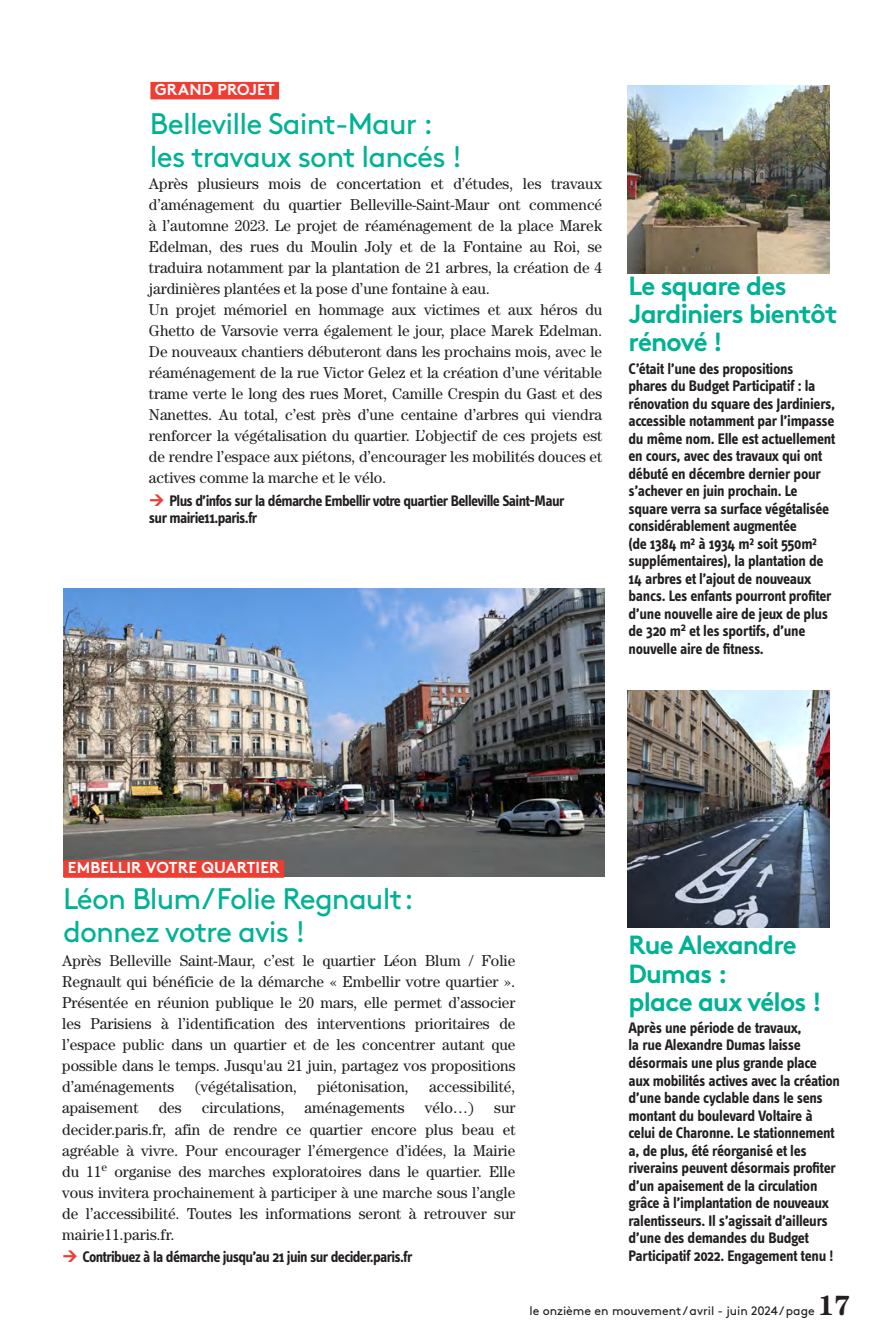
<style>
.page{position:relative;width:893px;height:1340px;background:#fff}
.page>*{position:absolute;margin:0;border:0;box-sizing:border-box;transform-origin:0 0}
.t1{font:29.75px/33.2px "Brown Std";letter-spacing:-.03em;color:#00b294}
.t2{font:700 28px "Century Std";color:#231f20}
.t3{font:700 26.25px/28px "Brown Std";letter-spacing:-.03em;color:#00b294}
.t4{font:15.75px/21px "Century Std";color:#231f20;text-align:justify}
.t5{font:700 15.75px/17.5px "Info Text OT";letter-spacing:-.02em;color:#231f20}
.t6{font:700 15.75px/17.5px "Info Text OT";letter-spacing:-.04em;color:#231f20}
.t7{font:700 15.75px "Brown Std";letter-spacing:.01em;color:#fff}
.t8{font:12.25px "Brown Std";color:#231f20}
</style>
<div class="page">
<img style="left:64px;top:588px;width:540px;height:288px">
<div style="left:64px;top:860px;width:220px;height:17px;background:#ee3e34"></div>
<div style="left:150px;top:82px;width:129px;height:17px;background:#ee3e34"></div>
<img style="left:628px;top:85px;width:202px;height:188px">
<img style="left:628px;top:691px;width:202px;height:236px">
<p class="t7" style="left:155px;top:80px;width:122px">GRAND PROJET</p>
<h1 class="t1" style="left:150px;top:107px;width:314px">Belleville Saint-Maur : les travaux sont lancés !</h1>
<p class="t4" style="left:149px;top:173px;width:455px;text-align:left">Après plusieurs mois de concertation et d’études, les travaux d’aménagement du quartier Belleville-Saint-Maur ont commencé à l’automne 2023. Le projet de réaménagement de la place Marek Edelman, des rues du Moulin Joly et de la Fontaine au Roi, se traduira notamment par la plantation de 21 arbres, la création de 4 jardinières plantées et la pose d’une fontaine à eau.<br>Un projet mémoriel en hommage aux victimes et aux héros du Ghetto de Varsovie verra également le jour, place Marek Edelman.<br>De nouveaux chantiers débuteront dans les prochains mois, avec le réaménagement de la rue Victor Gelez et la création d’une véritable trame verte le long des rues Moret, Camille Crespin du Gast et des Nanettes. Au total, c’est près d’une centaine d’arbres qui viendra renforcer la végétalisation du quartier. L’objectif de ces projets est de rendre l’espace aux piétons, d’encourager les mobilités douces et actives comme la marche et le vélo.</p>
<p class="t6" style="left:149px;top:491px;width:417px;text-indent:20px">Plus d’infos sur la démarche Embellir votre quartier Belleville Saint-Maur sur mairie11.paris.fr</p>
<h3 class="t3" style="left:629px;top:272px;width:211px">Le square des<br>Jardiniers bientôt rénové !</h3>
<p class="t5" style="left:629px;top:359px;width:208px">C’était l’une des propositions phares du Budget Participatif : la rénovation du square des Jardiniers, accessible notamment par l’impasse du même nom. Elle est actuellement en cours, avec des travaux qui ont débuté en décembre dernier pour s’achever en juin prochain. Le square verra sa surface végétalisée considérablement augmentée<br>(de 1384 m² à 1934 m² soit 550m² supplémentaires), la plantation de 14 arbres et l’ajout de nouveaux bancs. Les enfants pourront profiter d’une nouvelle aire de jeux de plus de 320 m<sup>2</sup> et les sportifs, d’une nouvelle aire de fitness.</p>
<p class="t7" style="left:68px;top:858px;width:213px">EMBELLIR VOTRE QUARTIER</p>
<h1 class="t1" style="left:63px;top:881px;width:352px">Léon Blum/Folie Regnault: donnez votre avis !</h1>
<p class="t4" style="left:62px;top:950px;width:455px">Après Belleville Saint-Maur, c’est le quartier Léon Blum / Folie Regnault qui bénéficie de la démarche « Embellir votre quartier ».<br>Présentée en réunion publique le 20 mars, elle permet d’associer les Parisiens à l’identification des interventions prioritaires de l’espace public dans un quartier et de les concentrer autant que possible dans le temps. Jusqu'au 21 juin, partagez vos propositions d’aménagements</p>
<p class="t4" style="left:195px;top:1076px;width:104px">(végétalisation,</p>
<p class="t4" style="left:317px;top:1076px;width:93px">piétonisation,</p>
<p class="t4" style="left:429px;top:1076px;width:88px">accessibilité,</p>
<p class="t4" style="left:62px;top:1097px;width:78px">apaisement</p>
<p class="t4" style="left:159px;top:1097px;width:24px">des</p>
<p class="t4" style="left:202px;top:1097px;width:84px">circulations,</p>
<p class="t4" style="left:305px;top:1097px;width:102px">aménagements</p>
<p class="t4" style="left:425px;top:1097px;width:51px">vélo…)</p>
<p class="t4" style="left:62px;top:1097px;width:455px;text-indent:432px">sur decider.paris.fr, afin de rendre ce quartier encore plus beau et agréable à vivre. Pour encourager l’émergence d’idées, la Mairie du 11<sup>e</sup> organise des marches exploratoires dans le quartier. Elle vous invitera prochainement à participer à une marche sous l’angle de l’accessibilité. Toutes les informations seront à retrouver sur mairie11.paris.fr.</p>
<p class="t6" style="left:83px;top:1247px;width:332px">Contribuez à la démarche jusqu’au 21 juin sur decider.paris.fr</p>
<h3 class="t3" style="left:629px;top:931px;width:195px">Rue Alexandre<br>Dumas :<br>place aux vélos !</h3>
<p class="t5" style="left:629px;top:1018px;width:213px">Après une période de travaux,<br>la rue Alexandre Dumas laisse désormais une plus grande place aux mobilités actives avec la création d’une bande cyclable dans le sens montant du boulevard Voltaire à celui de Charonne. Le stationnement a, de plus, été réorganisé et les riverains peuvent désormais profiter d’un apaisement de la circulation grâce à l’implantation de nouveaux ralentisseurs. Il s’agissait d’ailleurs d’une des demandes du Budget Participatif 2022. Engagement tenu !</p>
<p class="t8" style="left:529px;top:1303px;width:287px">le onzième en mouvement / avril - juin 2024 / page</p>
<h2 class="t2" style="left:818px;top:1288px;width:34px">17</h2>
</div>
